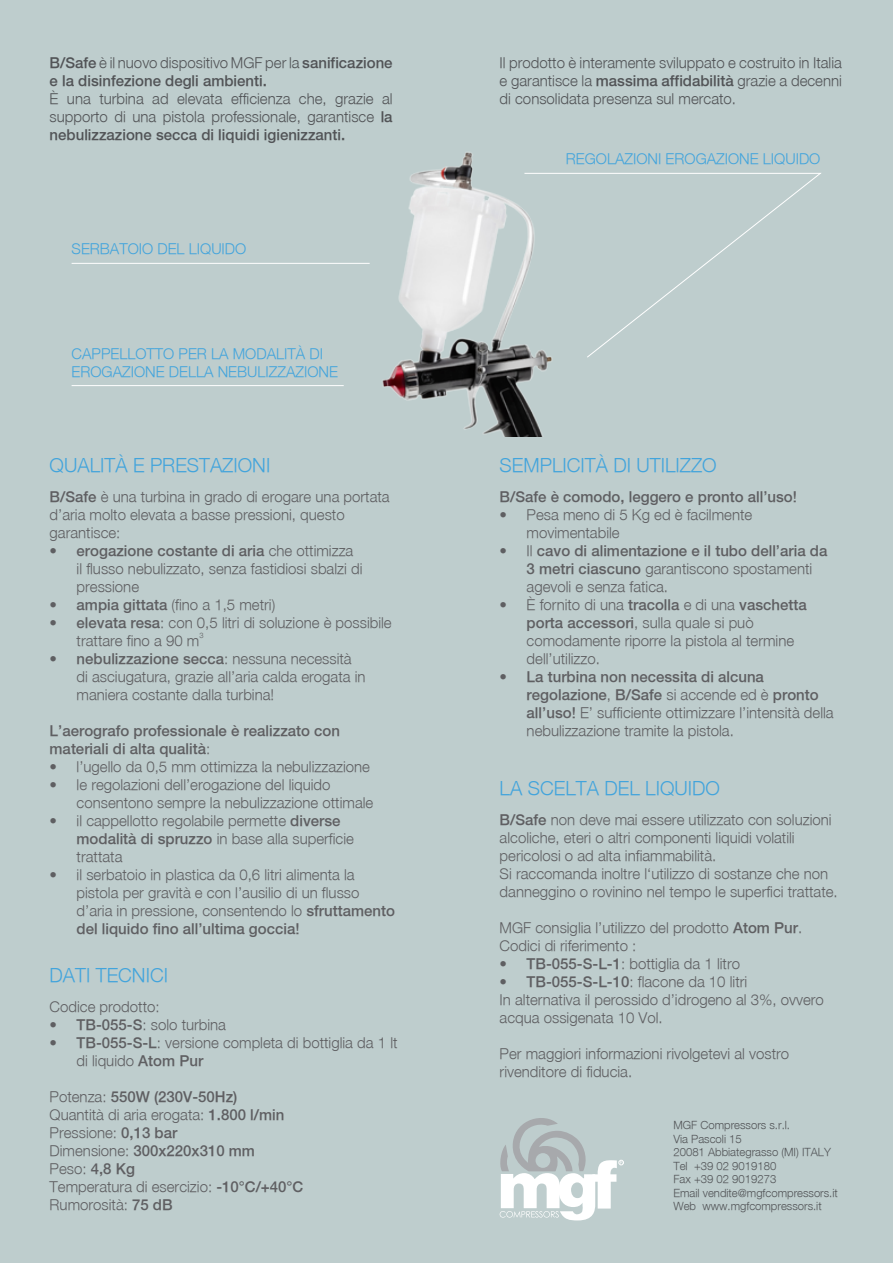
<style>
.page{position:relative;width:893px;height:1263px;background:#becdcd}
.page>*{position:absolute;margin:0;border:0;box-sizing:border-box;transform-origin:0 0}
.t1{font:300 19.5px "Helvetica Neue 45";color:#42a4dc}
.t2{font:300 15px/18px "Helvetica Neue 45";color:#5f5f62}
.t3{font:500 15px/18px "Helvetica Neue 65";color:#5f5f62}
.t4{font:300 15px/18px "Helvetica Neue 45";color:#525457}
.t5{font:300 15px/18px "Helvetica Neue 45";color:#42a4dc}
.t6{font:500 15px "Helvetica Neue 65";color:#525457}
.t7{font:300 11.25px/13.6px "Helvetica Neue 45";color:#525457}
.t8{font:300 7.5px "Helvetica Neue 45";color:#5f5f62}
.s1{font-family:"Helvetica Neue 65";font-weight:500}
.s2{font-family:"Helvetica Neue 45";font-weight:300}
</style>
<div class="page">
<img style="left:382px;top:152px;width:171px;height:284px">
<hr style="left:72px;top:263px;width:298px;height:1px;background:#fff">
<svg style="left:524px;top:173px;width:297px;height:185px"></svg>
<hr style="left:72px;top:385px;width:272px;height:1px;background:#fff">
<svg style="left:499px;top:1118px;width:125px;height:102px"></svg>
<p class="t4" style="left:50px;top:53px;width:344px"><span class="s1">B/Safe</span> è il nuovo dispositivo MGF per la <span class="s1">sanificazione</span></p>
<p class="t6" style="left:50px;top:71px;width:219px">e la disinfezione degli ambienti.</p>
<p class="t4" style="left:50px;top:89px;width:345px">È una turbina ad elevata efficienza che, grazie al supporto di una pistola professionale, garantisce <span class="s1">la</span></p>
<p class="t6" style="left:50px;top:125px;width:297px">nebulizzazione secca di liquidi igienizzanti.</p>
<p class="t5" style="left:72px;top:240px;width:176px">SERBATOIO DEL LIQUIDO</p>
<p class="t5" style="left:72px;top:344px;width:268px">CAPPELLOTTO PER LA MODALITÀ DI<br>EROGAZIONE DELLA NEBULIZZAZIONE</p>
<h1 class="t1" style="left:50px;top:453px;width:222px">QUALITÀ E PRESTAZIONI</h1>
<p class="t2" style="left:50px;top:487px;width:342px"><span class="s1">B/Safe</span> è una turbina in grado di erogare una portata d’aria molto elevata a basse pressioni, questo garantisce:</p>
<p class="t3" style="left:50px;top:541px;width:305px">• erogazione costante di aria <span class="s2">che ottimizza</span></p>
<p class="t2" style="left:77px;top:559px;width:287px">il flusso nebulizzato, senza fastidiosi sbalzi di pressione</p>
<p class="t2" style="left:50px;top:595px;width:227px"><span class="s1">• ampia gittata</span> (fino a 1,5 metri)</p>
<p class="t2" style="left:77px;top:613px;width:317px;text-indent:-27px"><span class="s1">• elevata resa</span>: con 0,5 litri di soluzione è possibile trattare fino a 90 m</p>
<p class="t8" style="left:199px;top:631px;width:6px">3</p>
<p class="t3" style="left:50px;top:649px;width:304px">• nebulizzazione secca<span class="s2">: nessuna necessità</span></p>
<p class="t2" style="left:77px;top:667px;width:291px">di asciugatura, grazie all’aria calda erogata in maniera costante dalla turbina!</p>
<p class="t3" style="left:50px;top:721px;width:292px">L’aerografo professionale è realizzato con materiali di alta qualità<span class="s2">:</span></p>
<p class="t2" style="left:50px;top:757px;width:322px">• l’ugello da 0,5 mm ottimizza la nebulizzazione</p>
<p class="t2" style="left:77px;top:775px;width:298px;text-indent:-27px">• le regolazioni dell’erogazione del liquido consentono sempre la nebulizzazione ottimale</p>
<p class="t2" style="left:77px;top:811px;width:279px;text-indent:-27px">• il cappellotto regolabile permette <span class="s1">diverse modalità di spruzzo</span> in base alla superficie trattata</p>
<p class="t2" style="left:77px;top:865px;width:320px;text-indent:-27px">• il serbatoio in plastica da 0,6 litri alimenta la pistola per gravità e con l’ausilio di un flusso d’aria in pressione, consentendo lo <span class="s1">sfruttamento</span></p>
<p class="t3" style="left:77px;top:919px;width:224px">del liquido fino all’ultima goccia!</p>
<h1 class="t1" style="left:50px;top:963px;width:120px">DATI TECNICI</h1>
<p class="t2" style="left:50px;top:997px;width:112px">Codice prodotto:</p>
<p class="t2" style="left:50px;top:1015px;width:178px"><span class="s1">• TB-055-S</span>: solo turbina</p>
<p class="t2" style="left:77px;top:1033px;width:322px;text-indent:-27px"><span class="s1">• TB-055-S-L</span>: versione completa di bottiglia da 1 lt di liquido <span class="s1">Atom Pur</span></p>
<p class="t3" style="left:50px;top:1087px;width:189px"><span class="s2">Potenza:</span> 550W (230V-50Hz)</p>
<p class="t2" style="left:50px;top:1105px;width:236px">Quantità di aria erogata: <span class="s1">1.800 l/min<br></span>Pressione: <span class="s1">0,13 bar</span></p>
<p class="t3" style="left:50px;top:1141px;width:207px"><span class="s2">Dimensione:</span> 300x220x310 mm</p>
<p class="t2" style="left:50px;top:1159px;width:255px">Peso: <span class="s1">4,8 Kg<br></span>Temperatura di esercizio: <span class="s1">-10°C/+40°C<br></span>Rumorosità: <span class="s1">75 dB</span></p>
<p class="t4" style="left:500px;top:53px;width:344px;text-align:justify">Il prodotto è interamente sviluppato e costruito in Italia e garantisce la <span class="s1">massima affidabilità</span> grazie a decenni di consolidata presenza sul mercato.</p>
<p class="t5" style="left:566px;top:150px;width:256px">REGOLAZIONI EROGAZIONE LIQUIDO</p>
<h1 class="t1" style="left:500px;top:453px;width:219px">SEMPLICITÀ DI UTILIZZO</h1>
<p class="t3" style="left:500px;top:487px;width:299px">B/Safe è comodo, leggero e pronto all’uso!</p>
<p class="t2" style="left:527px;top:505px;width:227px;text-indent:-27px">• Pesa meno di 5 Kg ed è facilmente movimentabile</p>
<p class="t3" style="left:500px;top:541px;width:329px"><span class="s2">• Il</span> cavo di alimentazione e il tubo dell’aria da</p>
<p class="t2" style="left:527px;top:559px;width:287px"><span class="s1">3 metri ciascuno</span> garantiscono spostamenti agevoli e senza fatica.</p>
<p class="t2" style="left:527px;top:595px;width:282px;text-indent:-27px">• È fornito di una <span class="s1">tracolla</span> e di una <span class="s1">vaschetta porta accessori</span>, sulla quale si può comodamente riporre la pistola al termine dell’utilizzo.</p>
<p class="t3" style="left:527px;top:667px;width:294px;text-indent:-27px">• La turbina non necessita di alcuna regolazione<span class="s2">,</span> B/Safe <span class="s2">si accende ed è</span> pronto</p>
<p class="t2" style="left:527px;top:703px;width:309px"><span class="s1">all’uso!</span> E’ sufficiente ottimizzare l’intensità della nebulizzazione tramite la pistola.</p>
<h1 class="t1" style="left:500px;top:776px;width:222px">LA SCELTA DEL LIQUIDO</h1>
<p class="t2" style="left:500px;top:810px;width:340px"><span class="s1">B/Safe</span> non deve mai essere utilizzato con soluzioni alcoliche, eteri o altri componenti liquidi volatili pericolosi o ad alta infiammabilità.<br>Si raccomanda inoltre l‘utilizzo di sostanze che non danneggino o rovinino nel tempo le superfici trattate.</p>
<p class="t2" style="left:500px;top:918px;width:304px">MGF consiglia l’utilizzo del prodotto <span class="s1">Atom Pur</span>.<br>Codici di riferimento :</p>
<p class="t2" style="left:500px;top:954px;width:242px"><span class="s1">• TB-055-S-L-1</span>: bottiglia da 1 litro</p>
<p class="t2" style="left:500px;top:972px;width:326px"><span class="s1">• TB-055-S-L-10</span>: flacone da 10 litri<br>In alternativa il perossido d’idrogeno al 3%, ovvero acqua ossigenata 10 Vol.</p>
<p class="t2" style="left:500px;top:1044px;width:291px">Per maggiori informazioni rivolgetevi al vostro rivenditore di fiducia.</p>
<p class="t7" style="left:673px;top:1118px;width:166px">MGF Compressors s.r.l.<br>Via Pascoli 15<br>20081 Abbiategrasso (MI) ITALY<br>Tel +39 02 9019180<br>Fax +39 02 9019273<br>Email vendite@mgfcompressors.it<br>Web www.mgfcompressors.it</p>
</div>
